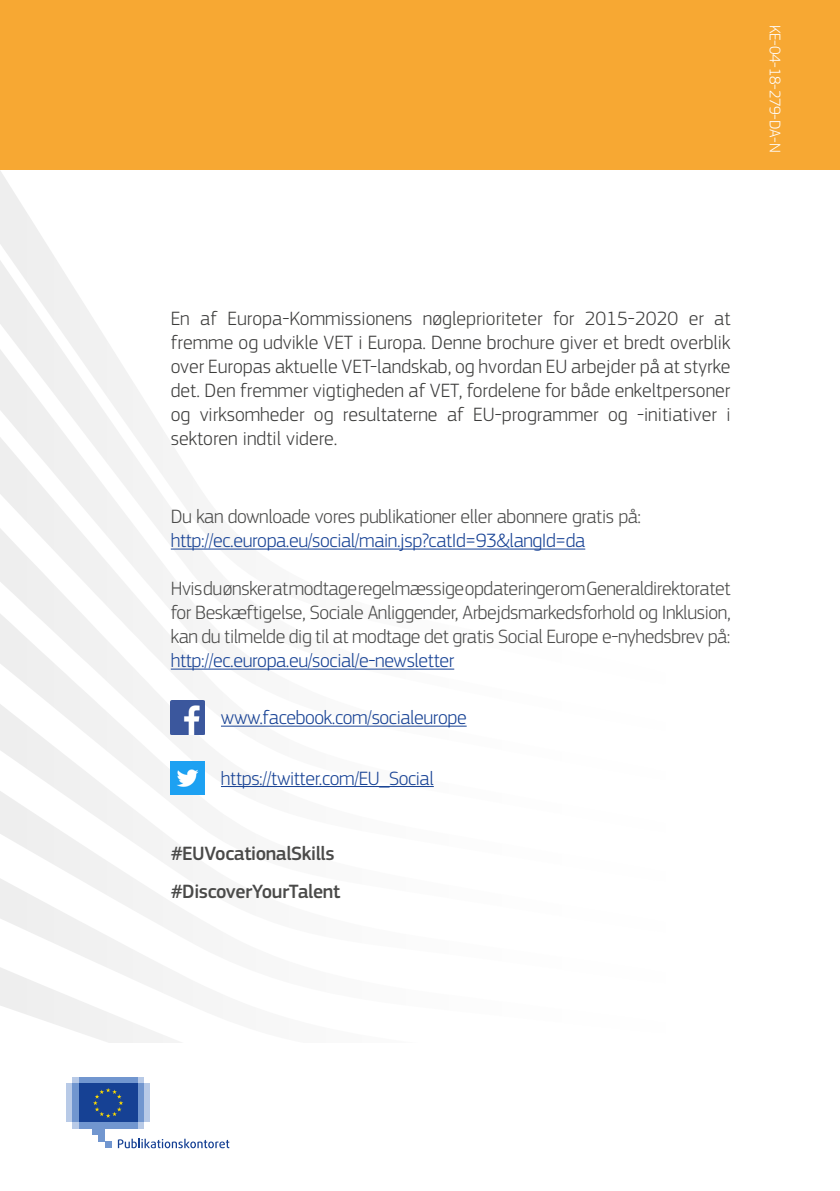
<style>
.page{position:relative;width:840px;height:1191px;background:#fff}
.page>*{position:absolute;margin:0;border:0;box-sizing:border-box;transform-origin:0 0}
.plem{font:300 20px/24px "EC Square Sans Pro";letter-spacing:-.02em;color:#4a4a49}
.Body_text{font:300 20px/24px "EC Square Sans Pro";color:#3c3c3b;text-align:justify}
.plem-2{font:300 20px "EC Square Sans Pro";letter-spacing:-.02em;color:#164194}
.plem-3{font:500 20px "EC Square Sans Pro";letter-spacing:-.02em;color:#4a4a49}
.plem-4{font:300 16px "EC Square Sans Pro";letter-spacing:-.02em;color:#fff}
.s1{color:#164194}
</style>
<div class="page">
<svg style="left:0;top:169px;width:665px;height:96px"></svg>
<svg style="left:0;top:265px;width:120px;height:96px;fill:#f1f1f1"></svg>
<svg style="left:0;top:361px;width:182px;height:100px;fill:#f2f2f2"></svg>
<svg style="left:0;top:461px;width:586px;height:93px"></svg>
<svg style="left:0;top:554px;width:193px;height:99px;fill:#f3f3f3"></svg>
<svg style="left:0;top:653px;width:467px;height:95px"></svg>
<svg style="left:0;top:748px;width:434px;height:95px"></svg>
<svg style="left:0;top:843px;width:193px;height:96px"></svg>
<svg style="left:0;top:939px;width:193px;height:99px"></svg>
<svg style="left:97px;top:1038px;width:82px;height:4px"></svg>
<hr style="left:171px;top:548px;width:414px;height:1px;background:#164194">
<hr style="left:171px;top:668px;width:283px;height:1px;background:#164194">
<hr style="left:221px;top:725px;width:245px;height:1px;background:#164194">
<hr style="left:221px;top:786px;width:212px;height:1px;background:#164194">
<img style="left:171px;top:700px;width:33px;height:34px">
<img style="left:171px;top:761px;width:33px;height:33px">
<div style="left:0;top:0;width:839px;height:169px;background:#f7a833"></div>
<svg style="left:72px;top:1122px;width:72px;height:6px"></svg>
<svg style="left:72px;top:1077px;width:72px;height:6px"></svg>
<div style="left:79px;top:1077px;width:58px;height:6px;background:#7196cf"></div>
<div style="left:79px;top:1122px;width:58px;height:6px;background:#7196cf"></div>
<div style="left:137px;top:1083px;width:7px;height:39px;background:#7196cf"></div>
<div style="left:144px;top:1083px;width:6px;height:39px;background:#b8cae7"></div>
<div style="left:72px;top:1083px;width:7px;height:39px;background:#7196cf"></div>
<div style="left:66px;top:1083px;width:6px;height:39px;background:#b8cae7"></div>
<div style="left:92px;top:1122px;width:13px;height:13px;background:#7196cf"></div>
<div style="left:98px;top:1122px;width:7px;height:19px;background:#7196cf"></div>
<div style="left:105px;top:1141px;width:6px;height:7px;background:#7196cf"></div>
<div style="left:79px;top:1083px;width:58px;height:39px;background:#164194"></div>
<svg style="left:93px;top:1088px;width:30px;height:29px"></svg>
<svg style="left:118px;top:1138px;width:111px;height:10px"></svg>
<p class="plem-4" style="left:784px;top:25px;width:129px;rotate:90deg">KE-04-18-279-DA-N</p>
<p class="Body_text" style="left:171px;top:306px;width:561px">En af Europa-Kommissionens nøgleprioriteter for 2015-2020 er at fremme og udvikle VET i Europa. Denne brochure giver et bredt overblik over Europas aktuelle VET-landskab, og hvordan EU arbejder på at styrke det. Den fremmer vigtigheden af VET, fordelene for både enkeltpersoner og virksomheder og resultaterne af EU-programmer og -initiativer i sektoren indtil videre.</p>
<p class="plem" style="left:171px;top:504px;width:471px">Du kan downloade vores publikationer eller abonnere gratis på: <span class="s1">http://ec.europa.eu/social/main.jsp?catId=93&amp;langId=da</span></p>
<p class="plem" style="left:171px;top:576px;width:561px;text-align:justify">Hvis du ønsker at modtage regelmæssige opdateringer om Generaldirektoratet for Beskæftigelse, Sociale Anliggender, Arbejdsmarkedsforhold og Inklusion, kan du tilmelde dig til at modtage det gratis Social Europe e-nyhedsbrev på: <span class="s1">http://ec.europa.eu/social/e-newsletter</span></p>
<p class="plem-2" style="left:221px;top:706px;width:247px">www.facebook.com/socialeurope</p>
<p class="plem-2" style="left:221px;top:766px;width:214px">https://twitter.com/EU_Social</p>
<p class="plem-3" style="left:171px;top:841px;width:165px">#EUVocationalSkills</p>
<p class="plem-3" style="left:171px;top:880px;width:171px">#DiscoverYourTalent</p>
</div>
